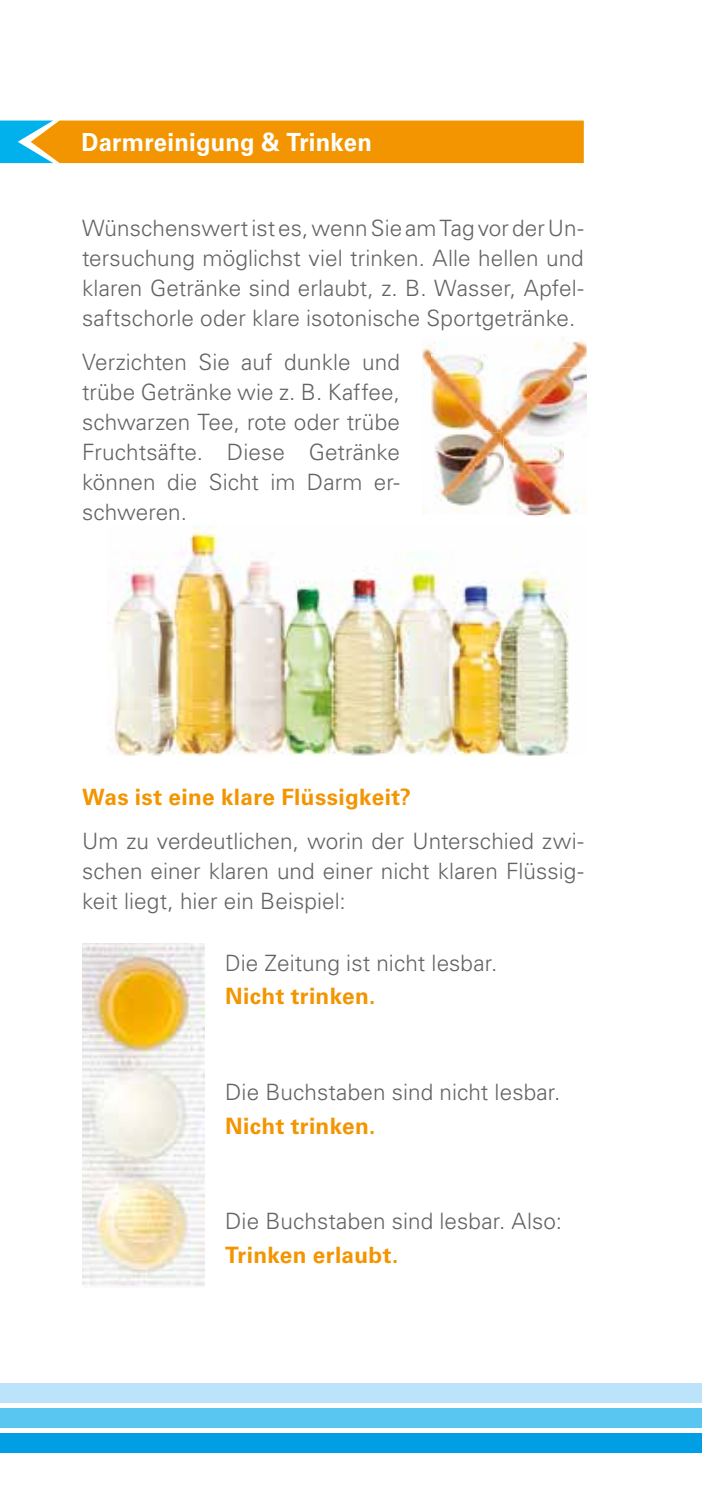
<style>
.page{position:relative;width:702px;height:1489px;background:#fff}
.page>*{position:absolute;margin:0;border:0;box-sizing:border-box;transform-origin:0 0}
.t1{font:700 25px "Univers LT Std";letter-spacing:.01em;color:#fff;scale:.95 1}
.t2{font:300 22.5px/30px "Univers LT Std";letter-spacing:.005em;color:#646363;text-align:justify}
.t3{font:700 22.5px "Univers LT Std";letter-spacing:.015em;color:#f39500}
.t4{font:300 22.5px "Univers LT Std";letter-spacing:.005em;color:#646363;scale:.95 1}
</style>
<div class="page">
<div style="left:0;top:1432px;width:702px;height:20px;background:#009fe3"></div>
<div style="left:0;top:1407px;width:702px;height:20px;background:#59c6f2"></div>
<div style="left:0;top:1383px;width:702px;height:19px;background:#bbe3fa"></div>
<svg style="left:0;top:120px;width:583px;height:43px;background:#e49915"></svg>
<img style="left:107px;top:524px;width:462px;height:231px">
<img style="left:586px;top:368px;width:1px;height:42px">
<img style="left:524px;top:514px;width:39px;height:2px">
<img style="left:422px;top:341px;width:164px;height:173px">
<img style="left:432px;top:354px;width:57px;height:75px">
<img style="left:434px;top:432px;width:69px;height:74px">
<img style="left:82px;top:943px;width:123px;height:343px">
<p class="t1" style="left:81px;top:127px;width:307px">Darmreinigung &amp; Trinken</p>
<p class="t2" style="left:82px;top:213px;width:503px">Wünschenswert ist es, wenn Sie am Tag vor der Un&shy;tersuchung möglichst viel trinken. Alle hellen und klaren Getränke sind erlaubt, z. B. Wasser, Apfel&shy;saftschorle oder klare isotonische Sportgetränke.</p>
<p class="t2" style="left:82px;top:347px;width:319px">Verzichten Sie auf dunkle und trübe Getränke wie z. B. Kaffee, schwarzen Tee, rote oder trübe Fruchtsäfte. Diese Getränke können die Sicht im Darm er&shy;schweren.</p>
<p class="t3" style="left:82px;top:783px;width:330px">Was ist eine klare Flüssigkeit?</p>
<p class="t2" style="left:82px;top:825px;width:503px">Um zu verdeutlichen, worin der Unterschied zwi&shy;schen einer klaren und einer nicht klaren Flüssig&shy;keit liegt, hier ein Beispiel:</p>
<p class="t4" style="left:225px;top:949px;width:288px">Die Zeitung ist nicht lesbar.</p>
<p class="t3" style="left:225px;top:983px;width:152px">Nicht trinken.</p>
<p class="t2" style="left:225px;top:1076px;width:337px">Die Buchstaben sind nicht lesbar.</p>
<p class="t3" style="left:225px;top:1112px;width:152px">Nicht trinken.</p>
<p class="t2" style="left:225px;top:1206px;width:338px">Die Buchstaben sind lesbar. Also:</p>
<p class="t3" style="left:225px;top:1241px;width:175px">Trinken erlaubt.</p>
</div>
